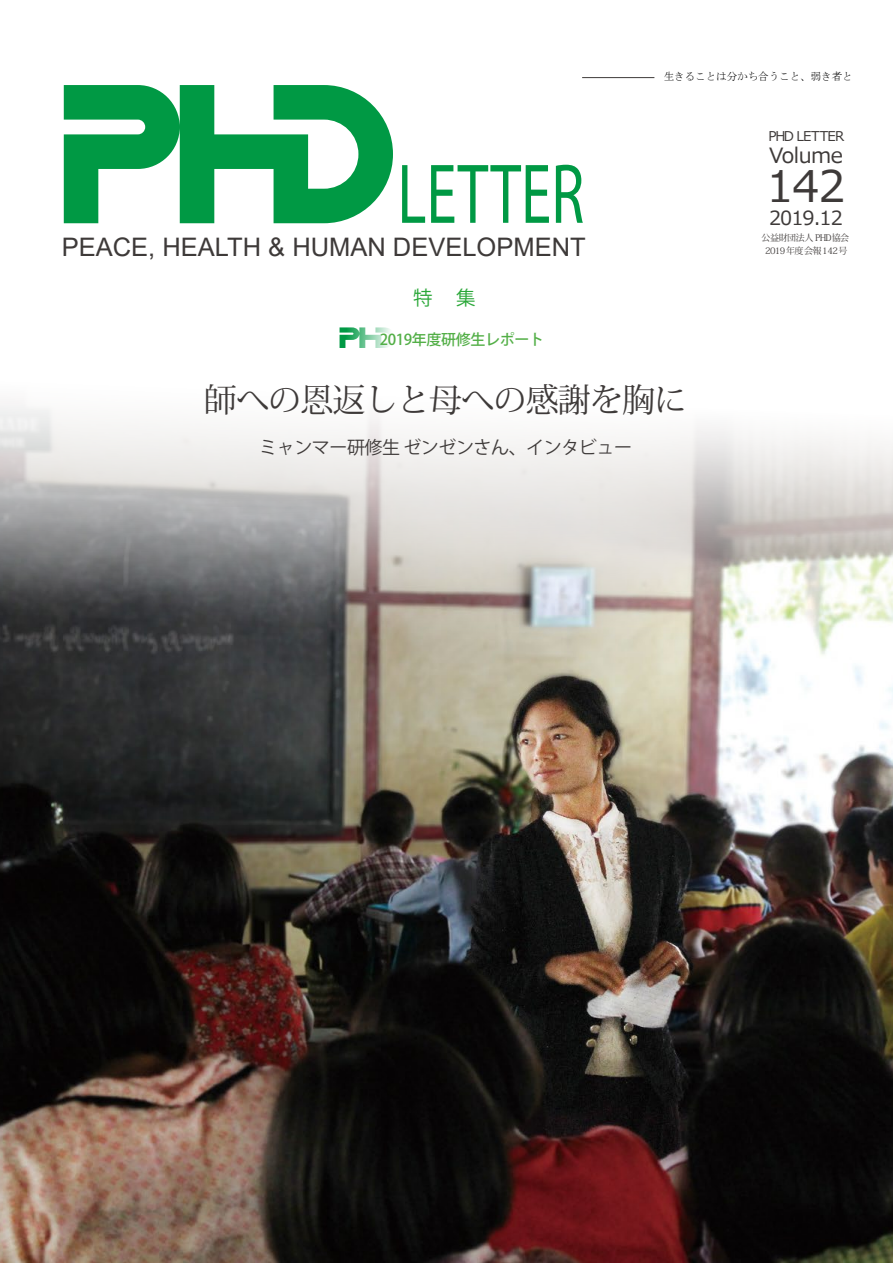
<style>
.page{position:relative;width:893px;height:1263px;background:#fff}
.page>*{position:absolute;margin:0;border:0;box-sizing:border-box;transform-origin:0 0}
.t1{font:85.5px "Myriad Pro";color:#094;scale:.72 1}
.t2{font:43.5px "Meiryo";color:#3e3a39}
.t3{font:33px "Koz Min Pro";letter-spacing:-.025em;color:#3e3a39}
.t4{font:25.5px "Arial";color:#3e3a39}
.t5{font:21px "Meiryo";letter-spacing:-.025em;color:#3e3a39}
.t6{font:19.5px "Meiryo";letter-spacing:-.05em;color:#3e3a39}
.t7{font:19.5px "Koz Go Pro";color:#2aa738}
.t8{font:18px "Koz Go Pro";letter-spacing:-.025em;color:#3e3a39}
.t9{font:500 15px "Koz Go Pro";letter-spacing:-.025em;color:#53af47}
.t10{font:13.5px "Meiryo";letter-spacing:-.06em;color:#3e3a39}
.t11{font:10.5px "MS Mincho";color:#000}
.t12{font:9px/12.6px "Koz Min Pro";letter-spacing:-.05em;color:#3e3a39;text-align:center}
</style>
<div class="page">
<hr style="left:582px;top:77px;width:72px;height:1px;background:#3e3a39">
<svg style="left:64px;top:85px;width:329px;height:138px;fill:#094"></svg>
<img style="left:0;top:327px;width:893px;height:936px">
<svg style="left:340px;top:327px;width:56px;height:21px"></svg>
<p class="t11" style="left:664px;top:71px;width:190px">生きることは分かち合うこと、弱き者と</p>
<p class="t10" style="left:769px;top:127px;width:77px">PHD LETTER</p>
<p class="t5" style="left:769px;top:140px;width:75px">Volume</p>
<h1 class="t1" style="left:397px;top:141px;width:261px">LETTER</h1>
<h2 class="t2" style="left:766px;top:156px;width:80px">142</h2>
<p class="t6" style="left:769px;top:204px;width:75px">2019.12</p>
<p class="t12" style="left:762px;top:231px;width:89px">公益財団法人 PHD協会<br>2019年度 会報142号</p>
<p class="t4" style="left:62px;top:229px;width:525px">PEACE, HEALTH &amp; HUMAN DEVELOPMENT</p>
<p class="t7" style="left:413px;top:285px;width:64px">特　集</p>
<p class="t9" style="left:380px;top:330px;width:166px">2019年度研修生レポート</p>
<p class="t3" style="left:204px;top:376px;width:517px">師への恩返しと母への感謝を胸に　</p>
<p class="t8" style="left:259px;top:436px;width:374px">ミャンマー研修生 ゼンゼンさん、インタビュー</p>
</div>
